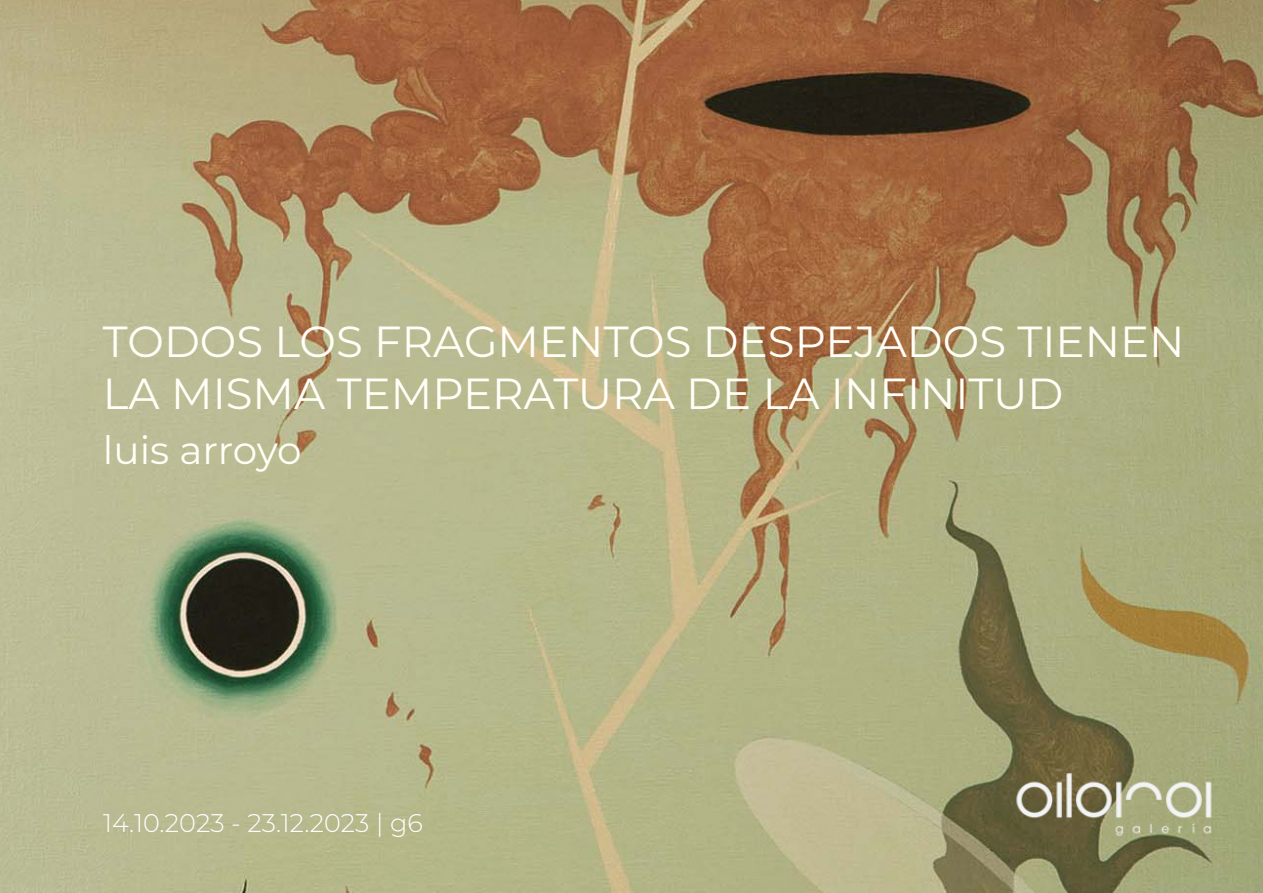
<style>
.page{position:relative;width:1263px;height:893px;background:#fff}
.page>*{position:absolute;margin:0;border:0;box-sizing:border-box;transform-origin:0 0}
.t1{font:43.5px/52.2px "Montserrat";color:#fffff8}
.t2{font:39px "Montserrat";letter-spacing:-.005em;color:#fffff8}
.t3{font:300 25.5px "Montserrat";color:#fff}
</style>
<div class="page">
<img style="left:0;top:0;width:1263px;height:893px">
<img style="left:1001px;top:759px;width:226px;height:80px">
<p class="t1" style="left:103px;top:314px;width:1083px">TODOS LOS FRAGMENTOS DESPEJADOS TIENEN<br>LA MISMA TEMPERATURA DE LA INFINITUD</p>
<p class="t2" style="left:103px;top:425px;width:200px">luis arroyo</p>
<p class="t3" style="left:103px;top:805px;width:321px">14.10.2023 - 23.12.2023 | g6</p>
</div>
